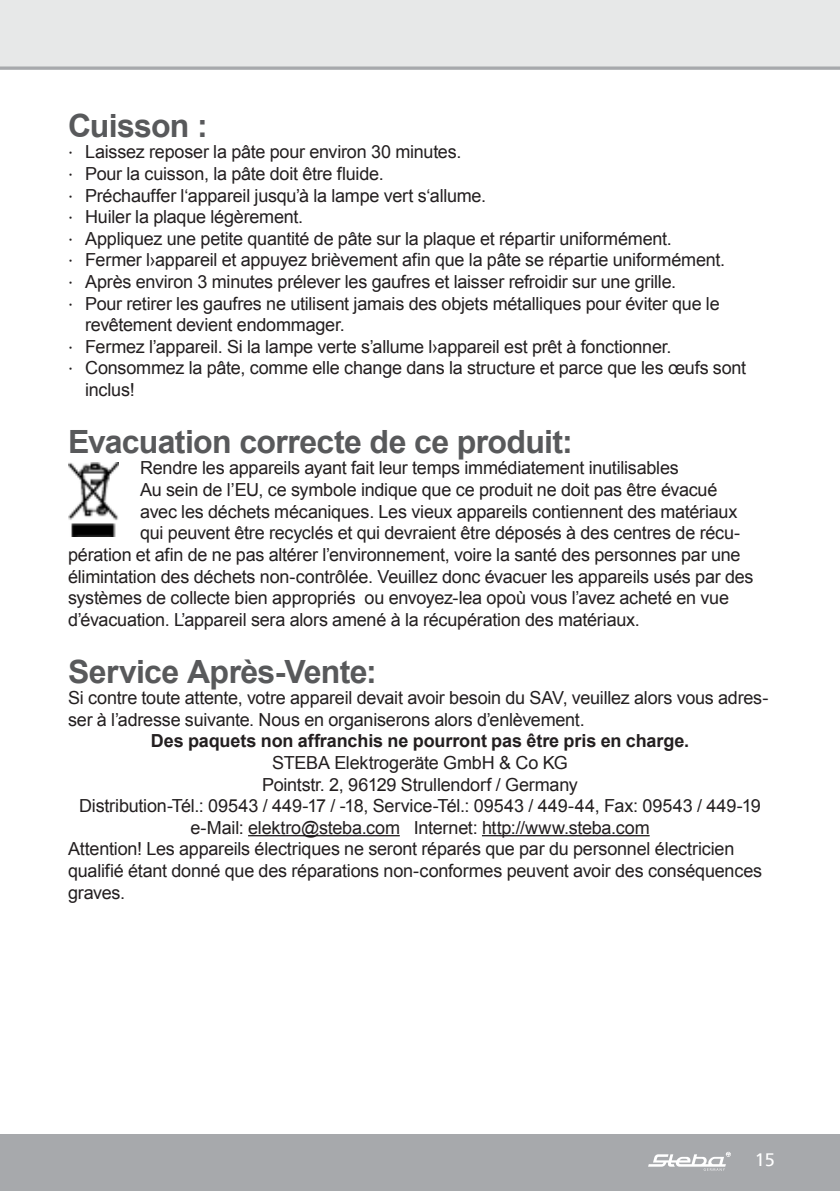
<style>
.page{position:relative;width:840px;height:1191px;background:#fff}
.page>*{position:absolute;margin:0;border:0;box-sizing:border-box;transform-origin:0 0}
.t1{font:700 32px "Arial";letter-spacing:-.02em;color:#58595b}
.t2{font:18px/21.6px "Arial";letter-spacing:-.015em;color:#231f20}
.t3{font:700 18px "Arial";letter-spacing:-.005em;color:#231f20}
.t4{font:18px "Frutiger";color:#fff}
.s1{font-family:"Frutiger"}
</style>
<div class="page">
<div style="left:0;top:0;width:839px;height:68px;background:#e7e8e8"></div>
<div style="left:0;top:1134px;width:839px;height:57px;background:#a7a9ac"></div>
<svg style="left:648px;top:1151px;width:82px;height:19px"></svg>
<svg style="left:0;top:66px;width:839px;height:4px;background:#b2b4b7"></svg>
<hr style="left:248px;top:835px;width:151px;height:1px;background:#231f20">
<hr style="left:481px;top:835px;width:168px;height:1px;background:#231f20">
<img style="left:68px;top:462px;width:50px;height:75px">
<h1 class="t1" style="left:68px;top:104px;width:141px">Cuisson :</h1>
<p class="t2" style="left:68px;top:141px;width:394px"><span class="s1">∙</span> Laissez reposer la pâte pour environ 30 minutes.</p>
<p class="t2" style="left:68px;top:163px;width:317px"><span class="s1">∙</span> Pour la cuisson, la pâte doit être fluide.</p>
<p class="t2" style="left:68px;top:185px;width:419px"><span class="s1">∙</span> Préchauffer l‘appareil jusqu’à la lampe vert s‘allume.</p>
<p class="t2" style="left:68px;top:206px;width:236px"><span class="s1">∙</span> Huiler la plaque légèrement.</p>
<p class="t2" style="left:68px;top:228px;width:605px"><span class="s1">∙</span> Appliquez une petite quantité de pâte sur la plaque et répartir uniformément.</p>
<p class="t2" style="left:68px;top:249px;width:658px"><span class="s1">∙</span> Fermer l›appareil et appuyez brièvement afin que la pâte se répartie uniformément.</p>
<p class="t2" style="left:68px;top:271px;width:609px"><span class="s1">∙</span> Après environ 3 minutes prélever les gaufres et laisser refroidir sur une grille.</p>
<p class="t2" style="left:68px;top:293px;width:652px"><span class="s1">∙</span> Pour retirer les gaufres ne utilisent jamais des objets métalliques pour éviter que le</p>
<p class="t2" style="left:85px;top:314px;width:261px">revêtement devient endommager.</p>
<p class="t2" style="left:68px;top:336px;width:604px"><span class="s1">∙</span> Fermez l’appareil. Si la lampe verte s’allume l›appareil est prêt à fonctionner.</p>
<p class="t2" style="left:68px;top:357px;width:679px"><span class="s1">∙</span> Consommez la pâte, comme elle change dans la structure et parce que les œufs sont</p>
<p class="t2" style="left:85px;top:379px;width:51px">inclus!</p>
<h1 class="t1" style="left:68px;top:420px;width:506px">Evacuation correcte de ce produit:</h1>
<p class="t2" style="left:140px;top:457px;width:540px">Rendre les appareils ayant fait leur temps immédiatement inutilisables</p>
<p class="t2" style="left:140px;top:479px;width:578px">Au sein de l’EU, ce symbole indique que ce produit ne doit pas être évacué</p>
<p class="t2" style="left:140px;top:501px;width:598px">avec les déchets mécaniques. Les vieux appareils contiennent des matériaux</p>
<p class="t2" style="left:140px;top:522px;width:601px">qui peuvent être recyclés et qui devraient être déposés à des centres de récu-</p>
<p class="t2" style="left:68px;top:544px;width:673px">pération et afin de ne pas altérer l’environnement, voire la santé des personnes par une</p>
<p class="t2" style="left:68px;top:565px;width:686px">élimintation des déchets non-contrôlée. Veuillez donc évacuer les appareils usés par des</p>
<p class="t2" style="left:68px;top:587px;width:662px">systèmes de collecte bien appropriés ou envoyez-lea opoù vous l’avez acheté en vue</p>
<p class="t2" style="left:68px;top:609px;width:573px">d’évacuation. L’appareil sera alors amené à la récupération des matériaux.</p>
<h1 class="t1" style="left:68px;top:650px;width:310px">Service Après-Vente:</h1>
<p class="t2" style="left:68px;top:687px;width:701px">Si contre toute attente, votre appareil devait avoir besoin du SAV, veuillez alors vous adres&shy;ser à l’adresse suivante. Nous en organiserons alors d’enlèvement.</p>
<p class="t3" style="left:151px;top:729px;width:539px">Des paquets non affranchis ne pourront pas être pris en charge.</p>
<p class="t2" style="left:272px;top:752px;width:297px">STEBA Elektrogeräte GmbH &amp; Co KG</p>
<p class="t2" style="left:262px;top:773px;width:317px">Pointstr. 2, 96129 Strullendorf / Germany</p>
<p class="t2" style="left:79px;top:795px;width:683px">Distribution-Tél.: 09543 / 449-17 / -18, Service-Tél.: 09543 / 449-44, Fax: 09543 / 449-19</p>
<p class="t2" style="left:190px;top:817px;width:460px">e-Mail: elektro@steba.com Internet: http://www.steba.com</p>
<p class="t2" style="left:68px;top:838px;width:667px">Attention! Les appareils électriques ne seront réparés que par du personnel électricien</p>
<p class="t2" style="left:68px;top:860px;width:695px">qualifié étant donné que des réparations non-conformes peuvent avoir des conséquences</p>
<p class="t2" style="left:68px;top:881px;width:59px">graves.</p>
<p class="t4" style="left:754px;top:1149px;width:22px">15</p>
</div>
